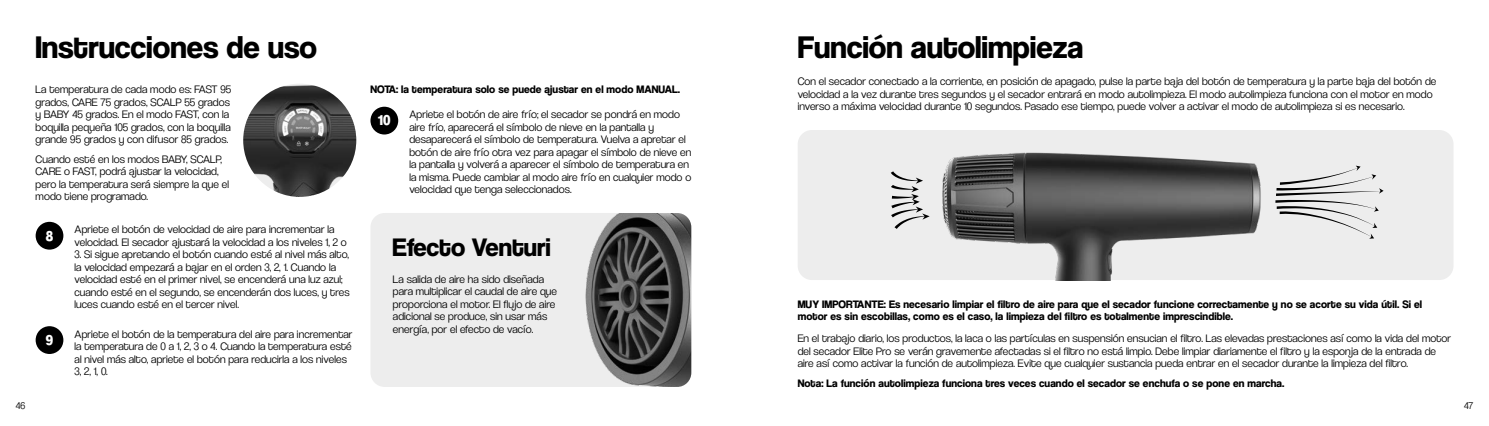
<style>
.page{position:relative;width:1489px;height:426px;background:#fff}
.page>*{position:absolute;margin:0;border:0;box-sizing:border-box;transform-origin:0 0}
.t1{font:700 32.5px "Coolvetica Rg";color:#000}
.t2{font:700 26.38px "Coolvetica Rg";color:#000}
.t3{font:14.88px "Coolvetica Hv";color:#fff}
.t4{font:11.25px/12.5px "Coolvetica Lt";letter-spacing:.01em;color:#000}
.t5{font:700 11.25px/12.5px "Coolvetica Rg";letter-spacing:.01em;color:#000}
.t6{font:10.12px "Coolvetica Lt";color:#000}
</style>
<div class="page">
<img style="left:371px;top:213px;width:320px;height:173px">
<img style="left:243px;top:84px;width:113px;height:113px;border-radius:57px">
<div style="left:36px;top:221px;width:27px;height:28px;background:#000;border-radius:50%"></div>
<div style="left:370px;top:107px;width:28px;height:27px;background:#000;border-radius:50%"></div>
<div style="left:36px;top:326px;width:27px;height:27px;background:#000;border-radius:50%"></div>
<div style="left:797px;top:130px;width:656px;height:149px;background:#ededed;border-radius:14px"></div>
<img style="left:942px;top:152px;width:442px;height:127px">
<svg style="left:1275px;top:165px;width:108px;height:73px"></svg>
<svg style="left:890px;top:171px;width:39px;height:57px"></svg>
<h1 class="t1" style="left:35px;top:28px;width:283px">Instrucciones de uso</h1>
<p class="t4" style="left:36px;top:83px;width:197px">La temperatura de cada modo es: FAST 95 grados, CARE 75 grados, SCALP 55 grados y BABY 45 grados. En el modo FAST, con la boquilla pequeña 105 grados, con la boquilla grande 95 grados y con difusor 85 grados.</p>
<p class="t4" style="left:36px;top:152px;width:195px">Cuando esté en los modos BABY, SCALP, CARE o FAST, podrá ajustar la velocidad, pero la temperatura será siempre la que el modo tiene programado.</p>
<h3 class="t3" style="left:46px;top:226px;width:9px">8</h3>
<h3 class="t3" style="left:46px;top:331px;width:9px">9</h3>
<p class="t4" style="left:75px;top:223px;width:273px">Apriete el botón de velocidad de aire para incrementar la velocidad. El secador ajustará la velocidad a los niveles 1, 2 o</p>
<p class="t4" style="left:75px;top:248px;width:276px">3. Si sigue apretando el botón cuando esté al nivel más alto, la velocidad empezará a bajar en el orden 3, 2, 1. Cuando la velocidad esté en el primer nivel, se encenderá una luz azul; cuando esté en el segundo, se encenderán dos luces, y tres luces cuando esté en el tercer nivel.</p>
<p class="t4" style="left:75px;top:327px;width:279px">Apriete el botón de la temperatura del aire para incrementar la temperatura de 0 a 1, 2, 3 o 4. Cuando la temperatura esté al nivel más alto, apriete el botón para reducirla a los niveles 3, 2, 1, 0.</p>
<p class="t5" style="left:370px;top:83px;width:311px">NOTA: la temperatura solo se puede ajustar en el modo MANUAL.</p>
<h3 class="t3" style="left:378px;top:111px;width:14px">10</h3>
<p class="t4" style="left:409px;top:108px;width:283px">Apriete el botón de aire frío; el secador se pondrá en modo aire frío, aparecerá el símbolo de nieve en la pantalla y desaparecerá el símbolo de temperatura. Vuelva a apretar el botón de aire frío otra vez para apagar el símbolo de nieve en la pantalla y volverá a aparecer el símbolo de temperatura en la misma. Puede cambiar al modo aire frío en cualquier modo o velocidad que tenga seleccionados.</p>
<h2 class="t2" style="left:392px;top:231px;width:160px">Efecto Venturi</h2>
<p class="t4" style="left:393px;top:272px;width:165px">La salida de aire ha sido diseñada para multiplicar el caudal de aire que proporciona el motor. El flujo de aire adicional se produce, sin usar más energía, por el efecto de vacío.</p>
<h1 class="t1" style="left:797px;top:28px;width:287px">Función autolimpieza</h1>
<p class="t4" style="left:797px;top:75px;width:640px">Con el secador conectado a la corriente, en posición de apagado, pulse la parte baja del botón de temperatura y la parte baja del botón de velocidad a la vez durante tres segundos y el secador entrará en modo autolimpieza. El modo autolimpieza funciona con el motor en modo inverso a máxima velocidad durante 10 segundos. Pasado ese tiempo, puede volver a activar el modo de autolimpieza si es necesario.</p>
<p class="t5" style="left:797px;top:297px;width:626px">MUY IMPORTANTE: Es necesario limpiar el filtro de aire para que el secador funcione correctamente y no se acorte su vida útil. Si el motor es sin escobillas, como es el caso, la limpieza del filtro es totalmente imprescindible.</p>
<p class="t4" style="left:797px;top:332px;width:655px">En el trabajo diario, los productos, la laca o las partículas en suspensión ensucian el filtro. Las elevadas prestaciones así como la vida del motor del secador Elite Pro se verán gravemente afectadas si el filtro no está limpio. Debe limpiar diariamente el filtro y la esponja de la entrada de aire así como activar la función de autolimpieza. Evite que cualquier sustancia pueda entrar en el secador durante la limpieza del filtro.</p>
<p class="t5" style="left:797px;top:376px;width:488px">Nota: La función autolimpieza funciona tres veces cuando el secador se enchufa o se pone en marcha.</p>
<p class="t6" style="left:16px;top:399px;width:11px">46</p>
<p class="t6" style="left:1463px;top:399px;width:11px">47</p>
</div>
